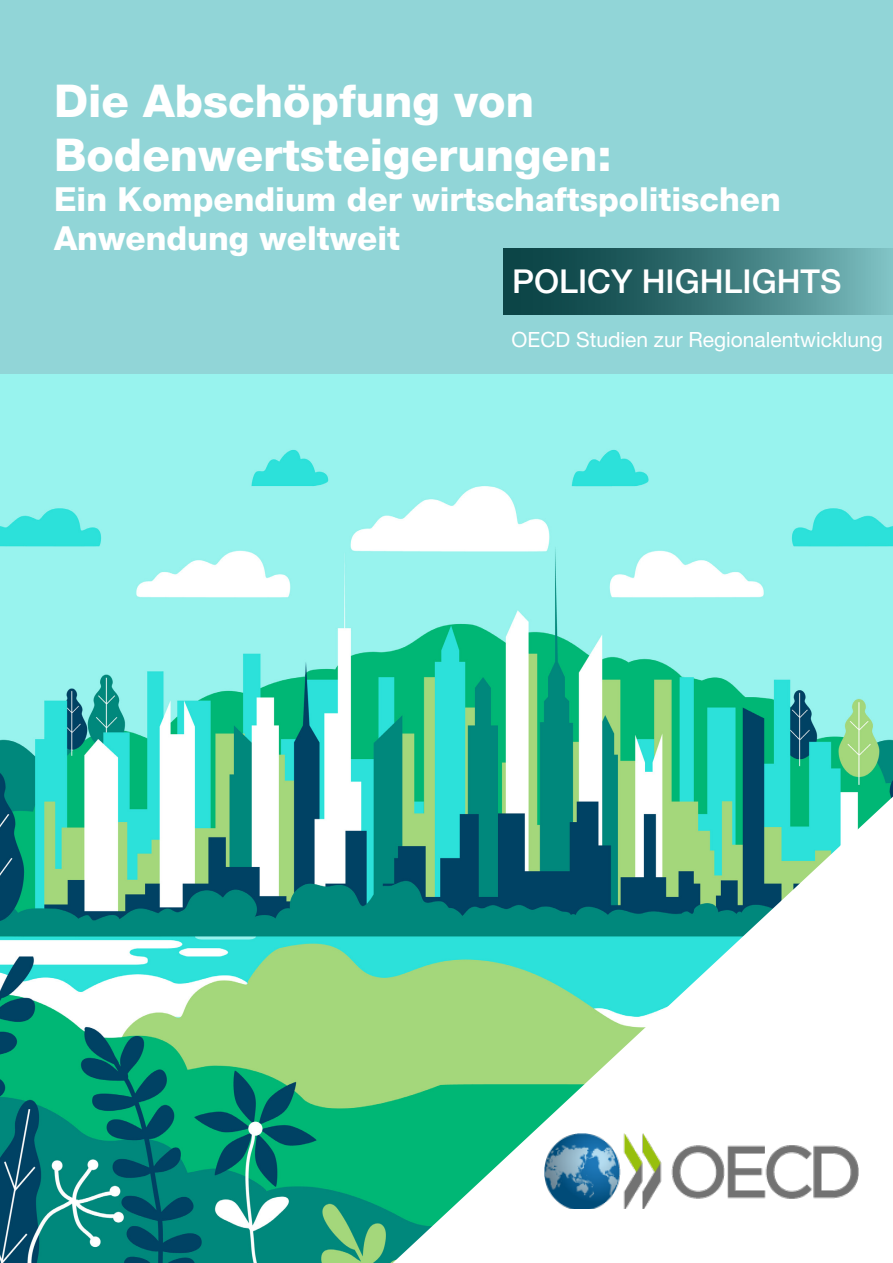
<style>
.page{position:relative;width:893px;height:1263px;background:#91d5d7}
.page>*{position:absolute;margin:0;border:0;box-sizing:border-box;transform-origin:0 0}
.t1{font:800 45px/54px "Helvetica Neue LT Com";color:#fff}
.t2{font:800 33px/39.6px "Helvetica Neue LT Com";color:#fff}
.t3{font:500 33px "Helvetica Neue LT Std";color:#fff}
.t4{font:21px "Helvetica Neue LT Std";color:#fff}
</style>
<div class="page">
<svg style="left:503px;top:249px;width:390px;height:66px;background:#387476"></svg>
<img style="left:0;top:374px;width:893px;height:889px">
<svg style="left:393px;top:796px;width:500px;height:467px;background:#95d3be"></svg>
<img style="left:544px;top:1133px;width:315px;height:76px">
<p class="t1" style="left:54px;top:74px;width:559px">Die Abschöpfung von<br>Bodenwertsteigerungen:</p>
<p class="t2" style="left:54px;top:179px;width:728px">Ein Kompendium der wirtschaftspolitischen<br>Anwendung weltweit</p>
<p class="t3" style="left:512px;top:261px;width:331px">POLICY HIGHLIGHTS</p>
<p class="t4" style="left:512px;top:327px;width:373px">OECD Studien zur Regionalentwicklung</p>
</div>
